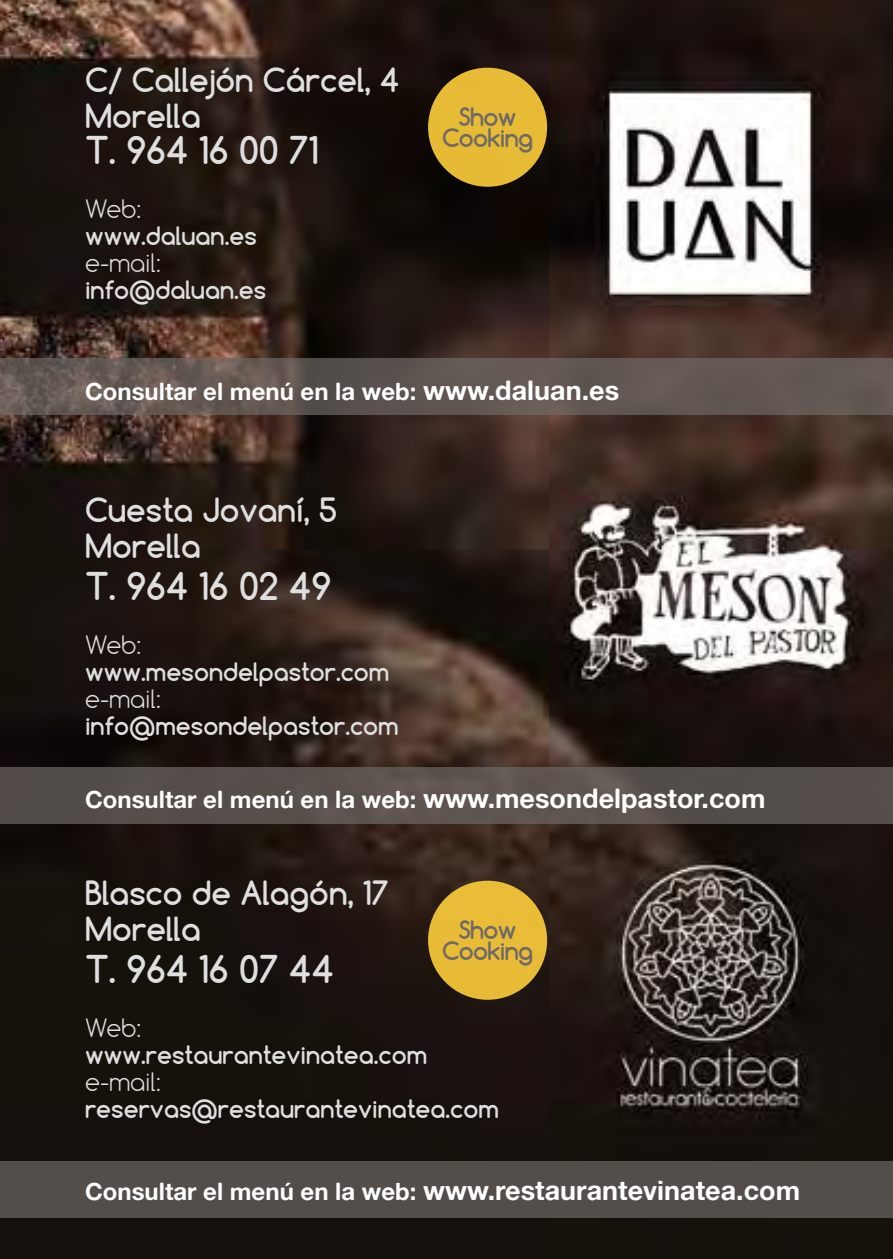
<style>
.page{position:relative;width:893px;height:1259px;background:#fff}
.page>*{position:absolute;margin:0;border:0;box-sizing:border-box;transform-origin:0 0}
.t1{font:700 36px "Comfortaa";color:#dfdfdf}
.t2{font:700 31.5px/36px "Comfortaa";color:#dfdfdf}
.t3{font:27px "Alte Haas Grotesk Bold";color:#fff}
.t4{font:700 24px "Comfortaa";color:#dfdfdf}
.t5{font:24px "Alte Haas Grotesk Bold";color:#fff}
.t6{font:300 24px "Comfortaa";color:#dfdfdf}
.t7{font:700 24px/21px "Comfortaa";letter-spacing:-.03em;color:#6f6966;text-align:center}
.s1{font-size:27px}
.s2{font-size:24px}
</style>
<div class="page">
<img style="left:0;top:0;width:893px;height:1259px">
<svg style="left:0;top:358px;width:893px;height:57px;background:#625752"></svg>
<div style="left:0;top:767px;width:893px;height:56px;background:#564f4b"></div>
<div style="left:0;top:1161px;width:893px;height:56px;background:#534e4a"></div>
<div style="left:428px;top:68px;width:119px;height:119px;background:#e6bb35;border-radius:50%"></div>
<div style="left:428px;top:880px;width:119px;height:119px;background:#e8bc37;border-radius:50%"></div>
<h2 class="t2" style="left:85px;top:62px;width:316px">C/ Callejón Cárcel, 4<br>Morella</h2>
<h1 class="t1" style="left:85px;top:128px;width:235px">T. 964 16 00 71</h1>
<p class="t6" style="left:85px;top:194px;width:58px">Web:</p>
<p class="t4" style="left:85px;top:221px;width:173px">www.daluan.es</p>
<p class="t6" style="left:85px;top:248px;width:77px">e-mail:</p>
<p class="t4" style="left:85px;top:275px;width:183px">info@daluan.es</p>
<p class="t7" style="left:442px;top:106px;width:92px">Show<br>Cooking</p>
<p class="t5" style="left:85px;top:376px;width:536px">Consultar el menú en la web: <span class="s1">www.daluan.es</span></p>
<h2 class="t2" style="left:85px;top:492px;width:254px">Cuesta Jovaní, 5<br>Morella</h2>
<h1 class="t1" style="left:85px;top:564px;width:248px">T. 964 16 02 49</h1>
<p class="t6" style="left:85px;top:630px;width:58px">Web:</p>
<p class="t4" style="left:85px;top:657px;width:306px">www.mesondelpastor.com</p>
<p class="t6" style="left:85px;top:684px;width:77px">e-mail:</p>
<p class="t4" style="left:85px;top:711px;width:315px">info@mesondelpastor.com</p>
<p class="t5" style="left:85px;top:785px;width:682px">Consultar el menú en la web: <span class="s1">www.mesondelpastor.com</span></p>
<h2 class="t2" style="left:85px;top:875px;width:305px">Blasco de Alagón, 17<br>Morella</h2>
<h1 class="t1" style="left:85px;top:946px;width:250px">T. 964 16 07 44</h1>
<p class="t6" style="left:85px;top:1013px;width:58px">Web:</p>
<p class="t4" style="left:85px;top:1040px;width:344px">www.restaurantevinatea.com</p>
<p class="t6" style="left:85px;top:1067px;width:77px">e-mail:</p>
<p class="t4" style="left:85px;top:1094px;width:415px">reservas@restaurantevinatea.com</p>
<p class="t7" style="left:442px;top:919px;width:92px">Show<br>Cooking</p>
<p class="t3" style="left:85px;top:1174px;width:717px"><span class="s2">Consultar el menú en la web:</span> www.restaurantevinatea.com</p>
</div>
